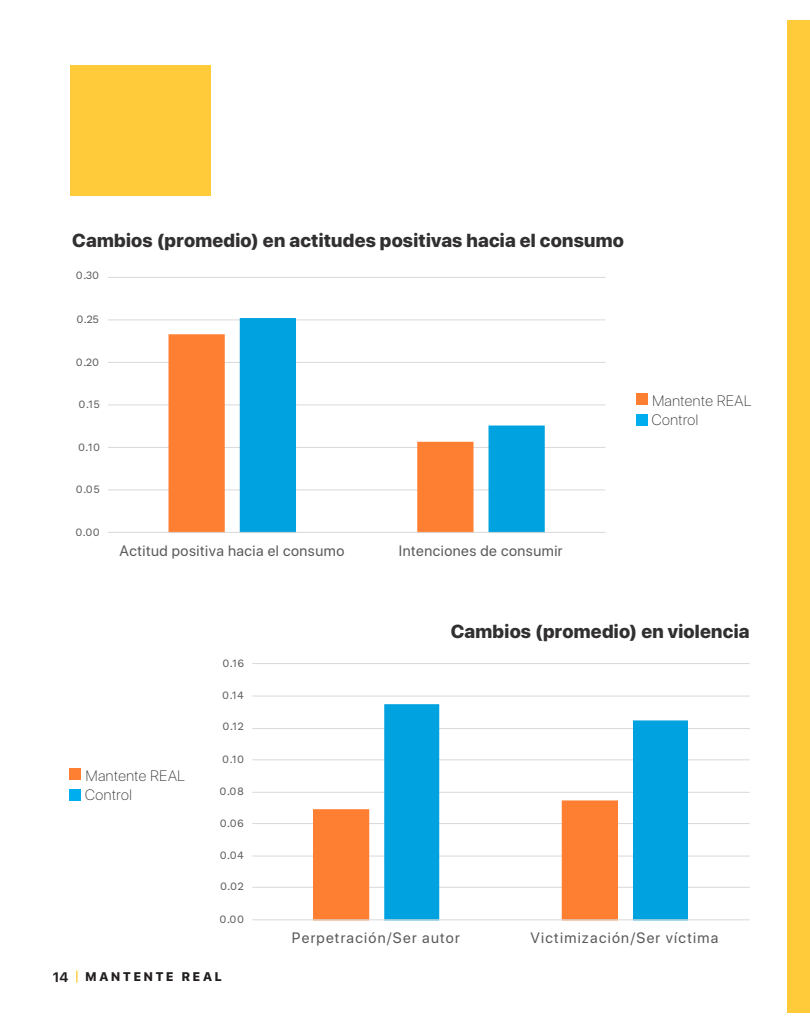
<style>
.page{position:relative;width:810px;height:1035px;background:#fff}
.page>*{position:absolute;margin:0;border:0;box-sizing:border-box;transform-origin:0 0}
.Body_Text{font:800 18.75px "SF Pro Display";letter-spacing:.015em;color:#312f2f}
.t1{font:15px "SF Pro Display";letter-spacing:.035em;color:#595959}
.t2{font:15px "SF Pro Display";letter-spacing:.085em;color:#595959}
.t3{font:100 15px "SF Pro Display";letter-spacing:.04em;color:#231f20}
.t4{font:700 13.75px "SF Pro Display";color:#231f20}
.t5{font:800 12.5px "SF Pro Display";letter-spacing:.23em;color:#231f20}
.t6{font:11.25px "Work Sans";letter-spacing:.045em;color:#595959}
</style>
<div class="page">
<svg style="left:76px;top:971px;width:2px;height:12px"></svg>
<div style="left:70px;top:768px;width:11px;height:12px;background:#ff7f32"></div>
<div style="left:70px;top:789px;width:11px;height:11px;background:#00aeef"></div>
<div style="left:636px;top:393px;width:12px;height:12px;background:#ff7f32"></div>
<div style="left:636px;top:414px;width:12px;height:11px;background:#00aeef"></div>
<div style="left:71px;top:65px;width:140px;height:131px;background:#ffcb3a"></div>
<div style="left:788px;top:20px;width:22px;height:992px;background:#ffcb3a"></div>
<hr style="left:108px;top:489px;width:497px;height:1px;background:#d9d9d9">
<hr style="left:108px;top:447px;width:497px;height:1px;background:#d9d9d9">
<hr style="left:108px;top:404px;width:497px;height:1px;background:#d9d9d9">
<hr style="left:108px;top:362px;width:497px;height:1px;background:#d9d9d9">
<hr style="left:108px;top:319px;width:497px;height:1px;background:#d9d9d9">
<hr style="left:108px;top:277px;width:497px;height:1px;background:#d9d9d9">
<svg style="left:169px;top:334px;width:71px;height:198px;fill:#ff7f32"></svg>
<svg style="left:240px;top:318px;width:305px;height:214px"></svg>
<hr style="left:108px;top:532px;width:497px;height:1px;background:#d9d9d9">
<hr style="left:252px;top:887px;width:498px;height:1px;background:#d9d9d9">
<hr style="left:252px;top:856px;width:498px;height:1px;background:#d9d9d9">
<hr style="left:252px;top:823px;width:498px;height:1px;background:#d9d9d9">
<hr style="left:252px;top:792px;width:498px;height:1px;background:#d9d9d9">
<hr style="left:252px;top:759px;width:498px;height:1px;background:#d9d9d9">
<hr style="left:252px;top:728px;width:498px;height:1px;background:#d9d9d9">
<hr style="left:252px;top:696px;width:498px;height:1px;background:#d9d9d9">
<hr style="left:252px;top:663px;width:498px;height:1px;background:#d9d9d9">
<svg style="left:313px;top:809px;width:71px;height:110px;fill:#ff7f32"></svg>
<svg style="left:384px;top:704px;width:304px;height:215px"></svg>
<hr style="left:252px;top:919px;width:498px;height:1px;background:#d9d9d9">
<p class="Body_Text" style="left:72px;top:226px;width:553px">Cambios (promedio) en actitudes positivas hacia el consumo</p>
<p class="t6" style="left:76px;top:267px;width:25px">0.30</p>
<p class="t6" style="left:76px;top:311px;width:24px">0.25</p>
<p class="t6" style="left:76px;top:353px;width:25px">0.20</p>
<p class="t6" style="left:79px;top:396px;width:23px">0.15</p>
<p class="t6" style="left:78px;top:438px;width:23px">0.10</p>
<p class="t6" style="left:76px;top:481px;width:26px">0.05</p>
<p class="t6" style="left:75px;top:523px;width:26px">0.00</p>
<p class="t1" style="left:120px;top:539px;width:226px">Actitud positiva hacia el consumo</p>
<p class="t1" style="left:399px;top:539px;width:165px">Intenciones de consumir</p>
<p class="t3" style="left:652px;top:390px;width:101px">Mantente REAL</p>
<p class="t3" style="left:652px;top:409px;width:48px">Control</p>
<p class="t6" style="left:222px;top:654px;width:23px">0.16</p>
<p class="t6" style="left:222px;top:687px;width:23px">0.14</p>
<p class="t6" style="left:223px;top:718px;width:23px">0.12</p>
<p class="t6" style="left:222px;top:751px;width:23px">0.10</p>
<p class="Body_Text" style="left:451px;top:618px;width:300px">Cambios (promedio) en violencia</p>
<p class="t3" style="left:86px;top:765px;width:101px">Mantente REAL</p>
<p class="t3" style="left:85px;top:785px;width:48px">Control</p>
<p class="t6" style="left:220px;top:783px;width:26px">0.08</p>
<p class="t6" style="left:220px;top:814px;width:26px">0.06</p>
<p class="t6" style="left:220px;top:847px;width:26px">0.04</p>
<p class="t6" style="left:220px;top:878px;width:26px">0.02</p>
<p class="t6" style="left:220px;top:911px;width:26px">0.00</p>
<p class="t4" style="left:53px;top:968px;width:17px">14</p>
<p class="t5" style="left:86px;top:968px;width:138px">MANTENTE REAL</p>
<p class="t2" style="left:292px;top:927px;width:169px">Perpetración/Ser autor</p>
<p class="t2" style="left:531px;top:927px;width:189px">Victimización/Ser víctima</p>
</div>
